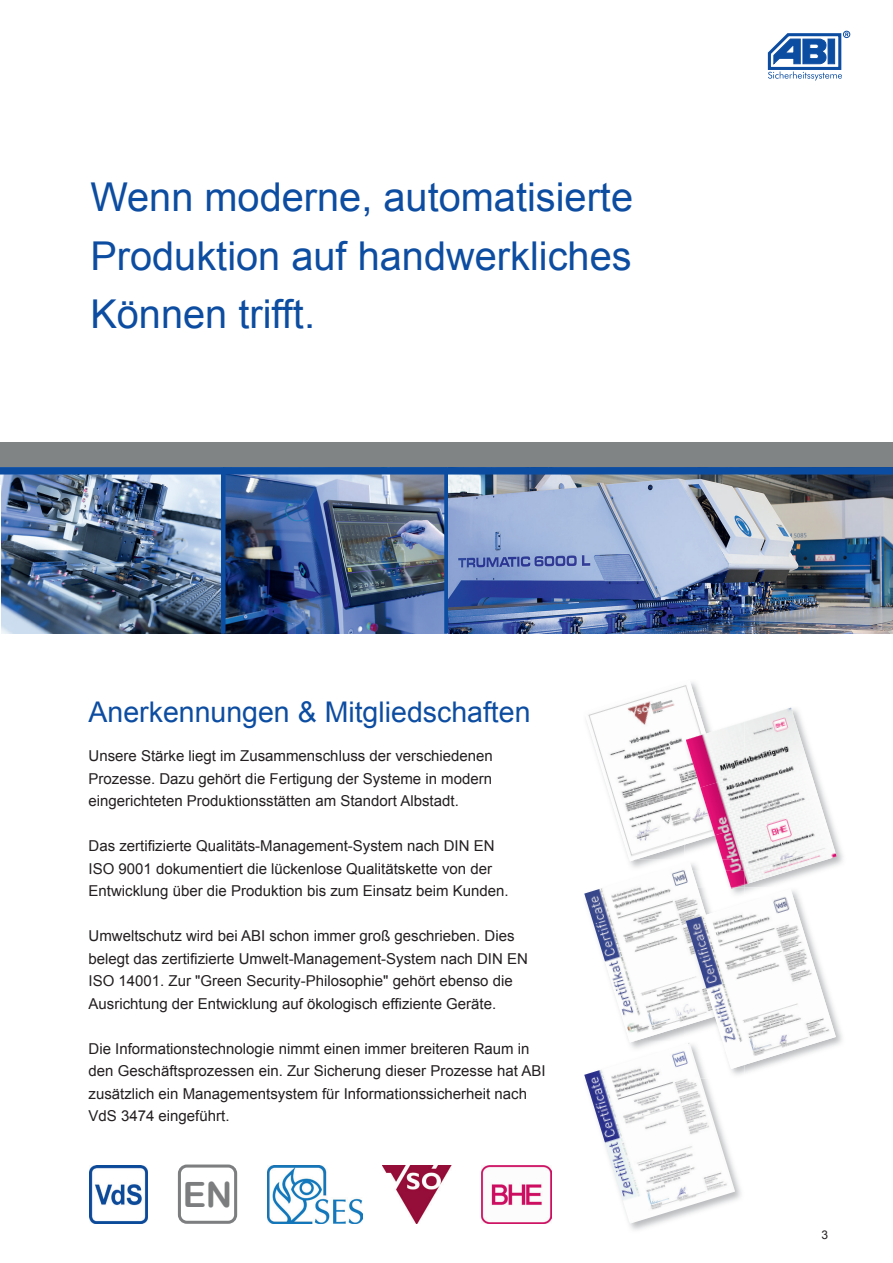
<style>
.page{position:relative;width:893px;height:1263px;background:#fff}
.page>*{position:absolute;margin:0;border:0;box-sizing:border-box;transform-origin:0 0}
.t1{font:39.75px/58.5px "Arial";color:#0d4da1;text-align:justify}
.t2{font:34.8px "Arial Rounded MT Bold";color:#7c7d7e}
.t3{font:28.5px "Arial";color:#0d4da1}
.t4{font:15px/22.5px "Arial";color:#231f20}
.t5{font:12px "Arial";color:#231f20}
</style>
<div class="page">
<div style="left:843px;top:31px;width:7px;height:7px;border:1px solid #0d4da1;border-radius:50%"></div>
<svg style="left:767px;top:32px;width:81px;height:49px"></svg>
<img style="left:225px;top:474px;width:219px;height:160px">
<div style="left:444px;top:468px;width:5px;height:166px;background:#0d4da1"></div>
<img style="left:449px;top:474px;width:444px;height:160px">
<img style="left:0;top:474px;width:221px;height:160px">
<hr style="left:221px;top:468px;width:4px;height:166px;background:#0d4da1">
<div style="left:0;top:467px;width:893px;height:7px;background:#0d4da1"></div>
<div style="left:0;top:443px;width:893px;height:24px;background:#818485"></div>
<img style="left:267px;top:1165px;width:96px;height:59px">
<img style="left:383px;top:1165px;width:68px;height:59px">
<img style="left:89px;top:1165px;width:59px;height:59px">
<img style="left:482px;top:1165px;width:69px;height:59px">
<div style="left:178px;top:1164px;width:59px;height:60px;border:3px solid #7c7e7f;border-radius:7px"></div>
<hr style="left:0;top:485px;width:1px;height:299px;background:#fff">
<img style="left:586px;top:682px;width:112px;height:202px">
<img style="left:745px;top:838px;width:98px;height:235px">
<img style="left:684px;top:715px;width:25px;height:145px">
<img style="left:684px;top:706px;width:22px;height:45px">
<img style="left:684px;top:751px;width:16px;height:42px">
<img style="left:684px;top:793px;width:22px;height:52px">
<img style="left:745px;top:707px;width:92px;height:178px">
<img style="left:706px;top:722px;width:39px;height:138px">
<img style="left:686px;top:734px;width:34px;height:54px">
<img style="left:700px;top:781px;width:35px;height:54px">
<img style="left:584px;top:860px;width:100px;height:181px">
<img style="left:692px;top:871px;width:34px;height:16px">
<img style="left:684px;top:860px;width:14px;height:11px">
<img style="left:726px;top:871px;width:19px;height:16px">
<img style="left:722px;top:860px;width:23px;height:11px">
<img style="left:730px;top:887px;width:113px;height:11px">
<img style="left:684px;top:887px;width:20px;height:45px">
<img style="left:684px;top:979px;width:2px;height:47px">
<img style="left:686px;top:889px;width:150px;height:176px">
<img style="left:629px;top:1173px;width:112px;height:57px">
<img style="left:635px;top:1041px;width:87px;height:1px">
<img style="left:735px;top:1069px;width:10px;height:6px">
<img style="left:722px;top:1041px;width:23px;height:28px">
<img style="left:584px;top:1042px;width:151px;height:182px">
<h1 class="t1" style="left:90px;top:169px;width:544px">Wenn moderne, automatisierte Produktion auf handwerkliches Können trifft.</h1>
<h3 class="t3" style="left:89px;top:693px;width:443px">Anerkennungen &amp; Mitgliedschaften</h3>
<p class="t4" style="left:89px;top:745px;width:406px;text-align:justify">Unsere Stärke liegt im Zusammenschluss der verschiedenen Prozesse. Dazu gehört die Fertigung der Systeme in modern eingerichteten Produktionsstätten am Standort Albstadt.</p>
<p class="t4" style="left:89px;top:835px;width:422px">Das zertifizierte Qualitäts-Management-System nach DIN EN<br>ISO 9001 dokumentiert die lückenlose Qualitätskette von der<br>Entwicklung über die Produktion bis zum Einsatz beim Kunden.</p>
<p class="t4" style="left:89px;top:925px;width:441px">Umweltschutz wird bei ABI schon immer groß geschrieben. Dies belegt das zertifizierte Umwelt-Management-System nach DIN EN ISO 14001. Zur "Green Security-Philosophie" gehört ebenso die Ausrichtung der Entwicklung auf ökologisch effiziente Geräte.</p>
<p class="t4" style="left:89px;top:1037px;width:458px">Die Informationstechnologie nimmt einen immer breiteren Raum in den Geschäftsprozessen ein. Zur Sicherung dieser Prozesse hat ABI zusätzlich ein Managementsystem für Informationssicherheit nach VdS 3474 eingeführt.</p>
<h2 class="t2" style="left:183px;top:1174px;width:51px">EN</h2>
<p class="t5" style="left:821px;top:1227px;width:8px">3</p>
</div>
